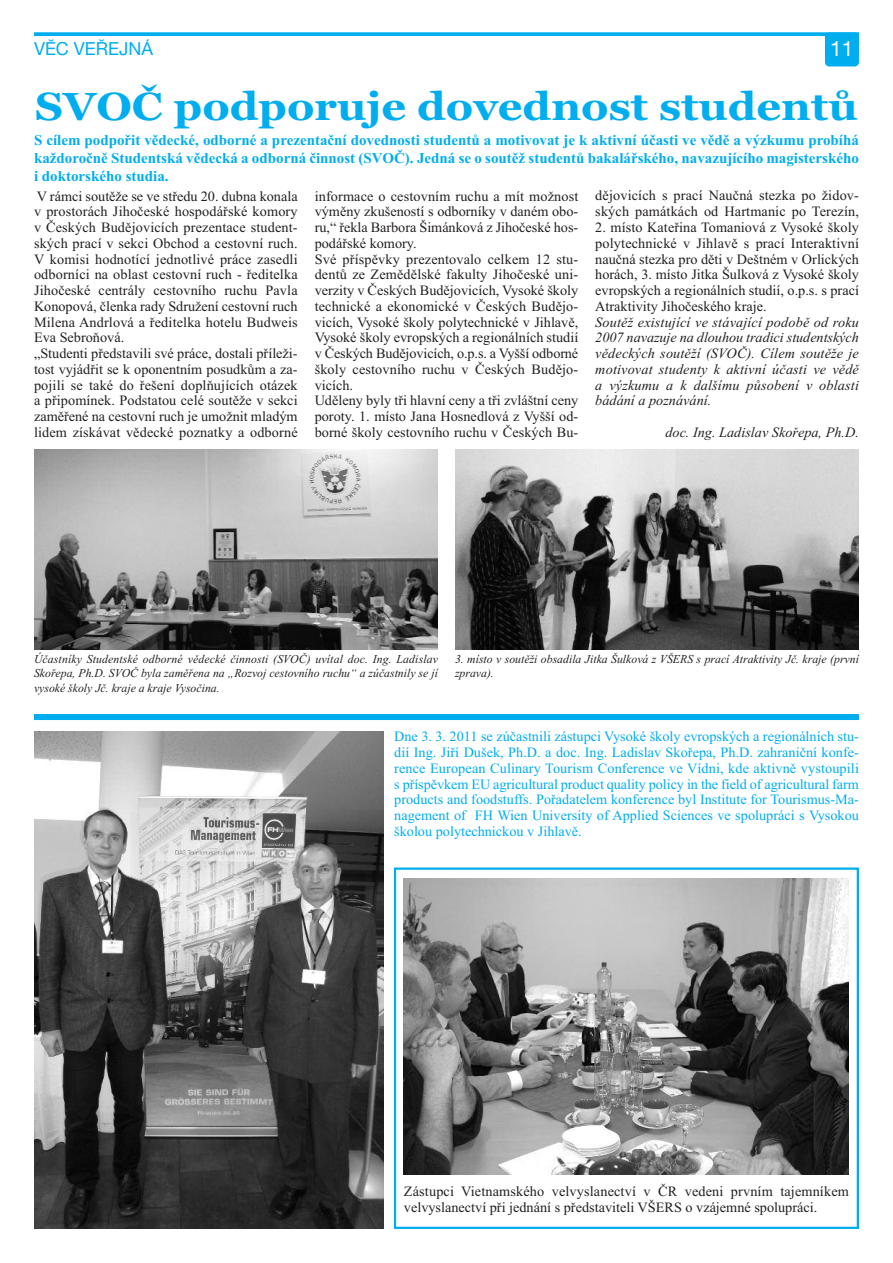
<style>
.page{position:relative;width:893px;height:1263px;background:#fff}
.page>*{position:absolute;margin:0;border:0;box-sizing:border-box;transform-origin:0 0}
.t1{font:700 39px "Georgia";color:#00aeef;scale:1.11 1}
.t2{font:21px "Helvetica Neue CE";color:#fff}
.t3{font:18px "Helvetica Neue CE";color:#00aeef}
.t4{font:700 15px/18px "Times New Roman";color:#00aeef;text-align:justify}
.t5{font:14.25px/15.8px "Times New Roman";letter-spacing:.005em;color:#231f20}
.t6{font:14.25px/15.8px "Times New Roman";color:#00aeef;text-align:justify}
.t7{font:italic 14.25px/15.8px "Times New Roman";color:#231f20;text-align:justify}
.t8{font:italic 12px/14.2px "Times New Roman";color:#231f20;text-align:justify}
</style>
<div class="page">
<svg style="left:34px;top:32px;width:825px;height:4px;background:#12b3f0"></svg>
<div style="left:825px;top:32px;width:34px;height:34px;background:#00aeef;border-radius:4px"></div>
<div style="left:34px;top:714px;width:825px;height:6px;background:#00aeef"></div>
<img style="left:34px;top:450px;width:404px;height:200px">
<img style="left:455px;top:450px;width:404px;height:200px">
<img style="left:34px;top:732px;width:349px;height:497px">
<img style="left:404px;top:879px;width:445px;height:295px">
<div style="left:394px;top:867px;width:465px;height:362px;border:2px solid #00aeef"></div>
<p class="t3" style="left:34px;top:43px;width:121px">VĚC VEŘEJNÁ</p>
<h2 class="t2" style="left:830px;top:41px;width:25px">11</h2>
<h1 class="t1" style="left:35px;top:84px;width:742px">SVOČ podporuje dovednost studentů</h1>
<p class="t4" style="left:34px;top:131px;width:826px">S cílem podpořit vědecké, odborné a prezentační dovednosti studentů a motivovat je k aktivní účasti ve vědě a výzkumu probíhá každoročně Studentská vědecká a odborná činnost (SVOČ). Jedná se o soutěž studentů bakalářského, navazujícího magisterského i doktorského studia.</p>
<p class="t5" style="left:34px;top:188px;width:265px">V rámci soutěže se ve středu 20. dubna konala v prostorách Jihočeské hospodářské komory v Českých Budějovicích prezentace student&shy;ských prací v sekci Obchod a cestovní ruch.<br>V komisi hodnotící jednotlivé práce zasedli odborníci na oblast cestovní ruch - ředitelka Jihočeské centrály cestovního ruchu Pavla Konopová, členka rady Sdružení cestovní ruch Milena Andrlová a ředitelka hotelu Budweis Eva Sebroňová.<br>„Studenti představili své práce, dostali příleži&shy;tost vyjádřit se k oponentním posudkům a za&shy;pojili se také do řešení doplňujících otázek a připomínek. Podstatou celé soutěže v sekci zaměřené na cestovní ruch je umožnit mladým lidem získávat vědecké poznatky a odborné</p>
<p class="t5" style="left:315px;top:188px;width:265px">informace o cestovním ruchu a mít možnost výměny zkušeností s odborníky v daném obo&shy;ru,“ řekla Barbora Šimánková z Jihočeské hos&shy;podářské komory.<br>Své příspěvky prezentovalo celkem 12 stu&shy;dentů ze Zemědělské fakulty Jihočeské uni&shy;verzity v Českých Budějovicích, Vysoké školy technické a ekonomické v Českých Budějo&shy;vicích, Vysoké školy polytechnické v Jihlavě, Vysoké školy evropských a regionálních studií v Českých Budějovicích, o.p.s. a Vyšší odborné školy cestovního ruchu v Českých Budějo&shy;vicích.<br>Uděleny byly tři hlavní ceny a tři zvláštní ceny poroty. 1. místo Jana Hosnedlová z Vyšší od&shy;borné školy cestovního ruchu v Českých Bu-</p>
<p class="t5" style="left:595px;top:188px;width:265px">dějovicích s prací Naučná stezka po židov&shy;ských památkách od Hartmanic po Terezín,</p>
<p class="t5" style="left:595px;top:219px;width:265px;text-align:justify">2. místo Kateřina Tomaniová z Vysoké školy polytechnické v Jihlavě s prací Interaktivní naučná stezka pro děti v Deštném v Orlických horách, 3. místo Jitka Šulková z Vysoké školy evropských a regionálních studií, o.p.s. s prací Atraktivity Jihočeského kraje.</p>
<p class="t7" style="left:595px;top:314px;width:265px">Soutěž existující ve stávající podobě od roku 2007 navazuje na dlouhou tradici studentských vědeckých soutěží (SVOČ). Cílem soutěže je motivovat studenty k aktivní účasti ve vědě a výzkumu a k dalšímu působení v oblasti bádání a poznávání.</p>
<p class="t7" style="left:665px;top:424px;width:195px">doc. Ing. Ladislav Skořepa, Ph.D.</p>
<p class="t8" style="left:34px;top:652px;width:405px">Účastníky Studentské odborné vědecké činnosti (SVOČ) uvítal doc. Ing. Ladislav Skořepa, Ph.D. SVOČ byla zaměřena na „Rozvoj cestovního ruchu“ a zúčastnily se jí vysoké školy Jč. kraje a kraje Vysočina.</p>
<p class="t8" style="left:455px;top:652px;width:405px">3. místo v soutěži obsadila Jitka Šulková z VŠERS s prací Atraktivity Jč. kraje (první zprava).</p>
<p class="t6" style="left:394px;top:728px;width:466px">Dne 3. 3. 2011 se zúčastnili zástupci Vysoké školy evropských a regionálních stu&shy;dií Ing. Jiří Dušek, Ph.D. a doc. Ing. Ladislav Skořepa, Ph.D. zahraniční konfe&shy;rence European Culinary Tourism Conference ve Vídni, kde aktivně vystoupili s příspěvkem EU agricultural product quality policy in the field of agricultural farm products and foodstuffs. Pořadatelem konference byl Institute for Tourismus-Ma&shy;nagement of FH Wien University of Applied Sciences ve spolupráci s Vysokou školou polytechnickou v Jihlavě.</p>
<p class="t5" style="left:404px;top:1183px;width:446px">Zástupci Vietnamského velvyslanectví v ČR vedeni prvním tajemníkem velvyslanectví při jednání s představiteli VŠERS o vzájemné spolupráci.</p>
</div>
